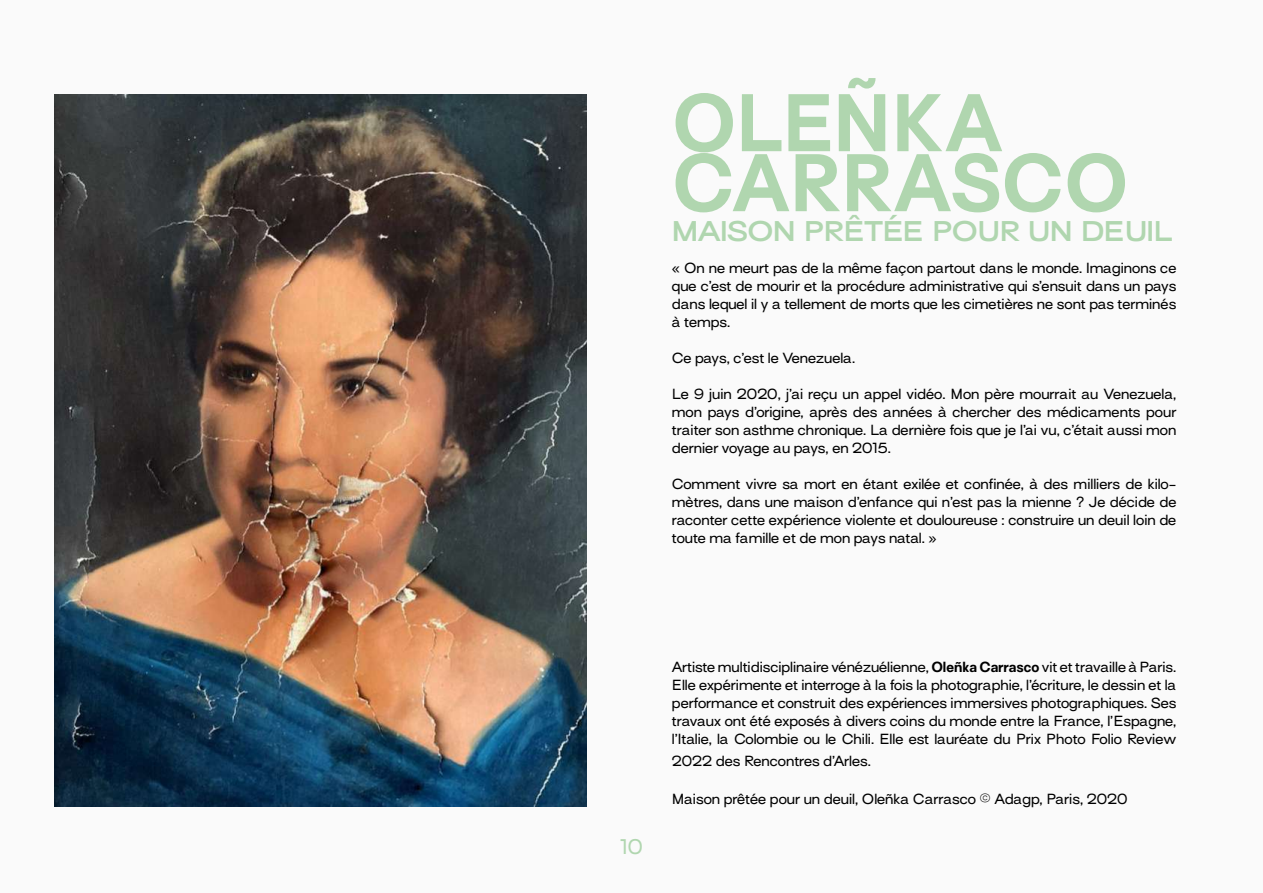
<style>
.page{position:relative;width:1263px;height:893px;background:#fafafa}
.page>*{position:absolute;margin:0;border:0;box-sizing:border-box;transform-origin:0 0}
.t1{font:700 75px/60px "Surt";color:#b0d6af}
.t2{font:600 expanded 26.25px "Surt";color:#b0d6af}
.t3{font:19.5px "Surt Regular Exp.";color:#b0d6af}
.t4{font:13.5px/18px "Surt Regular Exp.";color:#000;text-align:justify}
.s1{font-family:"Surt";font-weight:700}
</style>
<div class="page">
<img style="left:54px;top:94px;width:533px;height:712px">
<h1 class="t1" style="left:672px;top:102px;width:458px">OLEÑKA<br>CARRASCO</h1>
<h2 class="t2" style="left:672px;top:215px;width:501px">MAISON PRÊTÉE POUR UN DEUIL</h2>
<p class="t4" style="left:672px;top:261px;width:506px">« On ne meurt pas de la même façon partout dans le monde. Imaginons ce que c’est de mourir et la procédure administrative qui s’ensuit dans un pays dans lequel il y a tellement de morts que les cimetières ne sont pas terminés à temps.</p>
<p class="t4" style="left:672px;top:351px;width:185px">Ce pays, c’est le Venezuela.</p>
<p class="t4" style="left:672px;top:387px;width:506px">Le 9 juin 2020, j’ai reçu un appel vidéo. Mon père mourrait au Venezuela, mon pays d’origine, après des années à chercher des médicaments pour traiter son asthme chronique. La dernière fois que je l’ai vu, c’était aussi mon dernier voyage au pays, en 2015.</p>
<p class="t4" style="left:672px;top:477px;width:506px">Comment vivre sa mort en étant exilée et confinée, à des milliers de kilo&shy;mètres, dans une maison d’enfance qui n’est pas la mienne ? Je décide de raconter cette expérience violente et douloureuse : construire un deuil loin de toute ma famille et de mon pays natal. »</p>
<h3 class="t3" style="left:620px;top:834px;width:24px">10</h3>
<p class="t4" style="left:672px;top:660px;width:506px">Artiste multidisciplinaire vénézuélienne, <span class="s1">Oleñka Carrasco</span> vit et travaille à Paris.<br>Elle expérimente et interroge à la fois la photographie, l’écriture, le dessin et la performance et construit des expériences immersives photographiques. Ses travaux ont été exposés à divers coins du monde entre la France, l’Espagne, l’Italie, la Colombie ou le Chili. Elle est lauréate du Prix Photo Folio Review</p>
<p class="t4" style="left:672px;top:753px;width:200px">2022 des Rencontres d’Arles.</p>
<p class="t4" style="left:672px;top:791px;width:457px">Maison prêtée pour un deuil, Oleñka Carrasco © Adagp, Paris, 2020</p>
</div>
